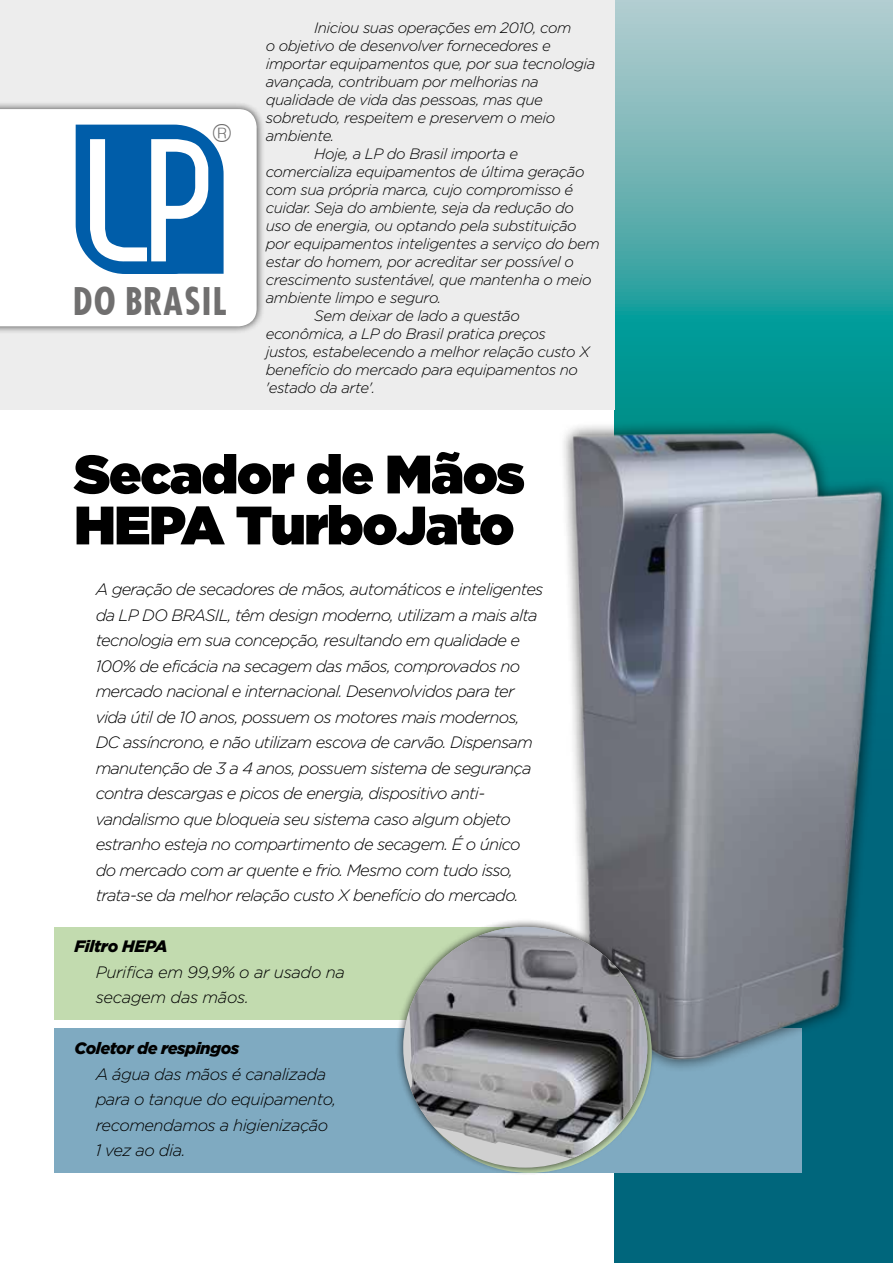
<style>
.page{position:relative;width:893px;height:1263px;background:#fff}
.page>*{position:absolute;margin:0;border:0;box-sizing:border-box;transform-origin:0 0}
.t1{font:900 54px/51px "Gotham";letter-spacing:-.02em;color:#000}
.t2{font:700 37.2px "Futura Cond";color:#706f6f}
.t3{font:700 24px "Futura Cond";color:#706f6f}
.t4{font:italic 300 16.5px/25.5px "Gotham";letter-spacing:-.045em;color:#000}
.t5{font:italic 300 16.5px/25.5px "Gotham";letter-spacing:-.02em;color:#000}
.t6{font:italic 900 16.5px "Gotham";letter-spacing:-.03em;color:#000}
.t7{font:italic 300 15px "Gotham";letter-spacing:-.03em;color:#000}
</style>
<div class="page">
<svg style="left:614px;top:0;width:279px;height:1263px;background:#58a9ac"></svg>
<div style="left:54px;top:927px;width:475px;height:92px;background:#c2dbaf"></div>
<div style="left:54px;top:1028px;width:747px;height:145px;background:#7faac1"></div>
<div style="left:0;top:0;width:614px;height:410px;background:#ededed"></div>
<div style="left:0;top:101px;width:265px;height:234px;background:#000;opacity:.75"></div>
<div style="left:0;top:109px;width:257px;height:217px;background:#fff"></div>
<img style="left:563px;top:355px;width:330px;height:713px">
<img style="left:774px;top:808px;width:119px;height:455px">
<div style="left:395px;top:919px;width:260px;height:257px;background:#000;opacity:.75"></div>
<img style="left:403px;top:927px;width:244px;height:241px">
<svg style="left:76px;top:125px;width:148px;height:149px;background:#4d8ec3"></svg>
<h3 class="t3" style="left:212px;top:118px;width:22px">®</h3>
<h2 class="t2" style="left:72px;top:277px;width:156px">DO BRASIL</h2>
<p class="t7" style="left:314px;top:18px;width:259px">Iniciou suas operações em 2010, com</p>
<p class="t7" style="left:266px;top:36px;width:287px">o objetivo de desenvolver fornecedores e</p>
<p class="t7" style="left:266px;top:54px;width:331px">importar equipamentos que, por sua tecnologia</p>
<p class="t7" style="left:266px;top:72px;width:274px">avançada, contribuam por melhorias na</p>
<p class="t7" style="left:266px;top:90px;width:279px">qualidade de vida das pessoas, mas que</p>
<p class="t7" style="left:266px;top:108px;width:291px">sobretudo, respeitem e preservem o meio</p>
<p class="t7" style="left:266px;top:126px;width:70px">ambiente.</p>
<p class="t7" style="left:314px;top:144px;width:205px">Hoje, a LP do Brasil importa e</p>
<p class="t7" style="left:266px;top:162px;width:320px">comercializa equipamentos de última geração</p>
<p class="t7" style="left:266px;top:180px;width:309px">com sua própria marca, cujo compromisso é</p>
<p class="t7" style="left:266px;top:198px;width:310px">cuidar. Seja do ambiente, seja da redução do</p>
<p class="t7" style="left:266px;top:216px;width:312px">uso de energia, ou optando pela substituição</p>
<p class="t7" style="left:266px;top:234px;width:336px">por equipamentos inteligentes a serviço do bem</p>
<p class="t7" style="left:266px;top:252px;width:310px">estar do homem, por acreditar ser possível o</p>
<p class="t7" style="left:266px;top:270px;width:327px">crescimento sustentável, que mantenha o meio</p>
<p class="t7" style="left:266px;top:288px;width:177px">ambiente limpo e seguro.</p>
<p class="t7" style="left:314px;top:306px;width:207px">Sem deixar de lado a questão</p>
<p class="t7" style="left:266px;top:324px;width:282px">econômica, a LP do Brasil pratica preços</p>
<p class="t7" style="left:266px;top:342px;width:325px">justos, estabelecendo a melhor relação custo X</p>
<p class="t7" style="left:266px;top:360px;width:314px">benefício do mercado para equipamentos no</p>
<p class="t7" style="left:266px;top:378px;width:111px">'estado da arte'.</p>
<h1 class="t1" style="left:74px;top:448px;width:452px">Secador de Mãos<br>HEPA TurboJato</h1>
<p class="t4" style="left:96px;top:576px;width:449px">A geração de secadores de mãos, automáticos e inteligentes da LP DO BRASIL, têm design moderno, utilizam a mais alta tecnologia em sua concepção, resultando em qualidade e 100% de eficácia na secagem das mãos, comprovados no mercado nacional e internacional. Desenvolvidos para ter vida útil de 10 anos, possuem os motores mais modernos, DC assíncrono, e não utilizam escova de carvão. Dispensam manutenção de 3 a 4 anos, possuem sistema de segurança contra descargas e picos de energia, dispositivo anti&shy;vandalismo que bloqueia seu sistema caso algum objeto estranho esteja no compartimento de secagem. É o único do mercado com ar quente e frio. Mesmo com tudo isso, trata-se da melhor relação custo X benefício do mercado.</p>
<p class="t6" style="left:74px;top:935px;width:95px">Filtro HEPA</p>
<p class="t5" style="left:96px;top:959px;width:251px">Purifica em 99,9% o ar usado na secagem das mãos.</p>
<p class="t6" style="left:74px;top:1037px;width:166px">Coletor de respingos</p>
<p class="t4" style="left:96px;top:1061px;width:242px">A água das mãos é canalizada para o tanque do equipamento, recomendamos a higienização<br>1 vez ao dia.</p>
</div>
